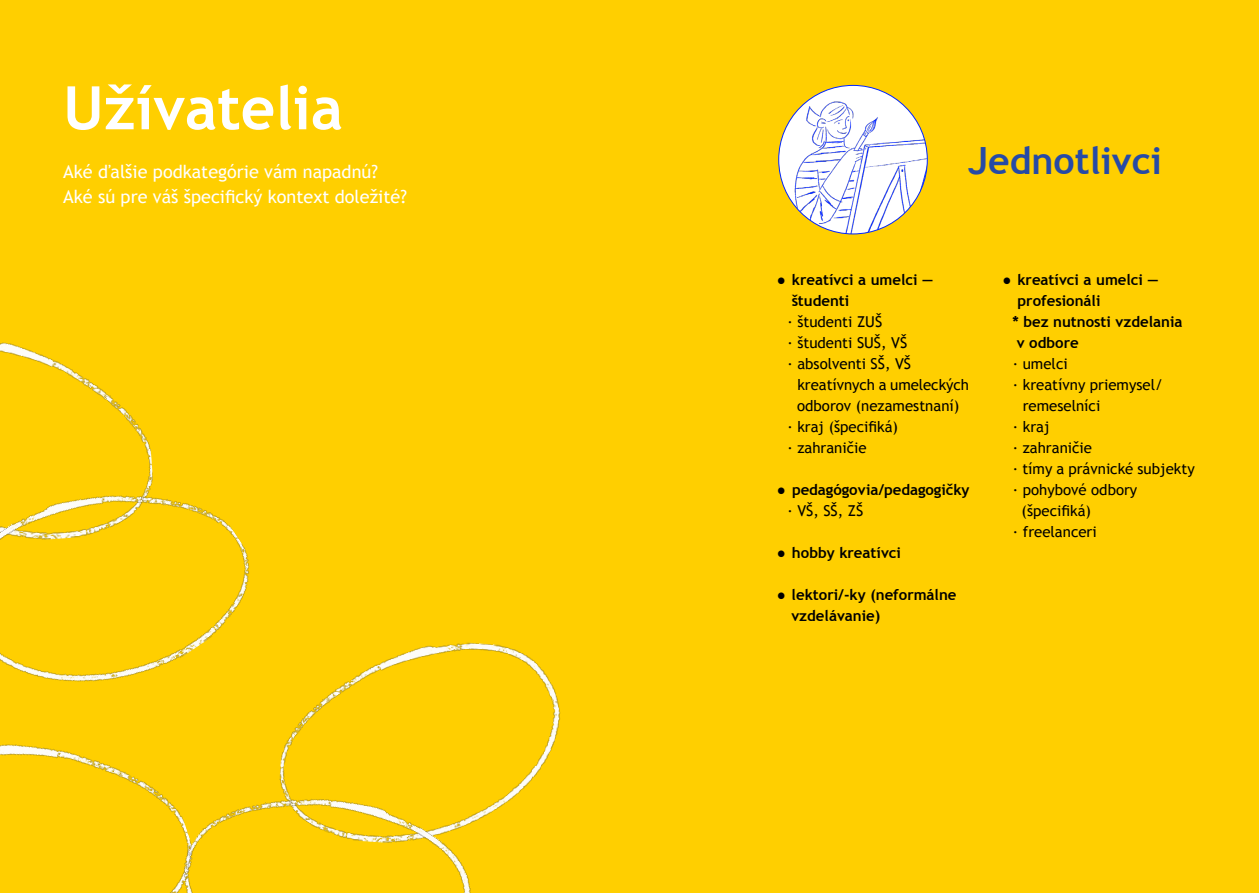
<style>
.page{position:relative;width:1259px;height:893px;background:#ffcf00}
.page>*{position:absolute;margin:0;border:0;box-sizing:border-box;transform-origin:0 0}
.t1{font:700 60px "Trebuchet MS";color:#fff}
.t2{font:700 37.5px "Trebuchet MS";color:#264aa6}
.t3{font:18px/24.6px "Trebuchet MS";color:#fff}
.t4{font:15px "Trebuchet MS";color:#000}
.t5{font:700 15px/21px "Trebuchet MS";color:#000}
.s1{font-weight:400}
</style>
<div class="page">
<img style="left:778px;top:85px;width:149px;height:149px;border-radius:74px">
<img style="left:0;top:342px;width:136px;height:82px">
<img style="left:0;top:750px;width:159px;height:49px">
<img style="left:0;top:424px;width:249px;height:326px">
<img style="left:297px;top:642px;width:264px;height:164px">
<img style="left:159px;top:727px;width:343px;height:166px">
<h1 class="t1" style="left:63px;top:70px;width:281px">Užívatelia</h1>
<p class="t3" style="left:63px;top:160px;width:345px">Aké ďalšie podkategórie vám napadnú?<br>Aké sú pre váš špecifický kontext doležité?</p>
<h2 class="t2" style="left:968px;top:137px;width:195px">Jednotlivci</h2>
<p class="t5" style="left:791px;top:269px;width:143px;text-indent:-14px"><span class="s1">●</span> kreatívci a umelci — študenti</p>
<p class="t4" style="left:787px;top:313px;width:96px">∙ študenti ZUŠ</p>
<p class="t4" style="left:787px;top:334px;width:121px">∙ študenti SUŠ, VŠ</p>
<p class="t4" style="left:787px;top:355px;width:125px">∙ absolventi SŠ, VŠ</p>
<p class="t4" style="left:797px;top:376px;width:173px">kreatívnych a umeleckých</p>
<p class="t4" style="left:797px;top:397px;width:164px">odborov (nezamestnaní)</p>
<p class="t4" style="left:787px;top:418px;width:112px">∙ kraj (špecifiká)</p>
<p class="t4" style="left:787px;top:439px;width:81px">∙ zahraničie</p>
<p class="t5" style="left:787px;top:479px;width:184px;text-indent:-10px"><span class="s1">●</span> pedagógovia/pedagogičky <span class="s1">∙ VŠ, SŠ, ZŠ</span></p>
<p class="t5" style="left:777px;top:542px;width:126px"><span class="s1">●</span> hobby kreatívci</p>
<p class="t5" style="left:791px;top:584px;width:167px;text-indent:-14px"><span class="s1">●</span> lektori/-ky (neformálne vzdelávanie)</p>
<p class="t5" style="left:1002px;top:269px;width:158px"><span class="s1">●</span> kreatívci a umelci —</p>
<p class="t5" style="left:1017px;top:290px;width:84px">profesionáli</p>
<p class="t5" style="left:1012px;top:311px;width:172px">* bez nutnosti vzdelania</p>
<p class="t5" style="left:1017px;top:332px;width:63px">v odbore</p>
<p class="t4" style="left:1012px;top:355px;width:56px">∙ umelci</p>
<p class="t4" style="left:1012px;top:376px;width:152px">∙ kreatívny priemysel/</p>
<p class="t4" style="left:1022px;top:397px;width:79px">remeselníci</p>
<p class="t4" style="left:1012px;top:418px;width:38px">∙ kraj</p>
<p class="t4" style="left:1012px;top:439px;width:81px">∙ zahraničie</p>
<p class="t4" style="left:1012px;top:460px;width:183px">∙ tímy a právnické subjekty</p>
<p class="t4" style="left:1012px;top:481px;width:126px">∙ pohybové odbory</p>
<p class="t4" style="left:1021px;top:502px;width:71px">(špecifiká)</p>
<p class="t4" style="left:1012px;top:523px;width:85px">∙ freelanceri</p>
</div>
